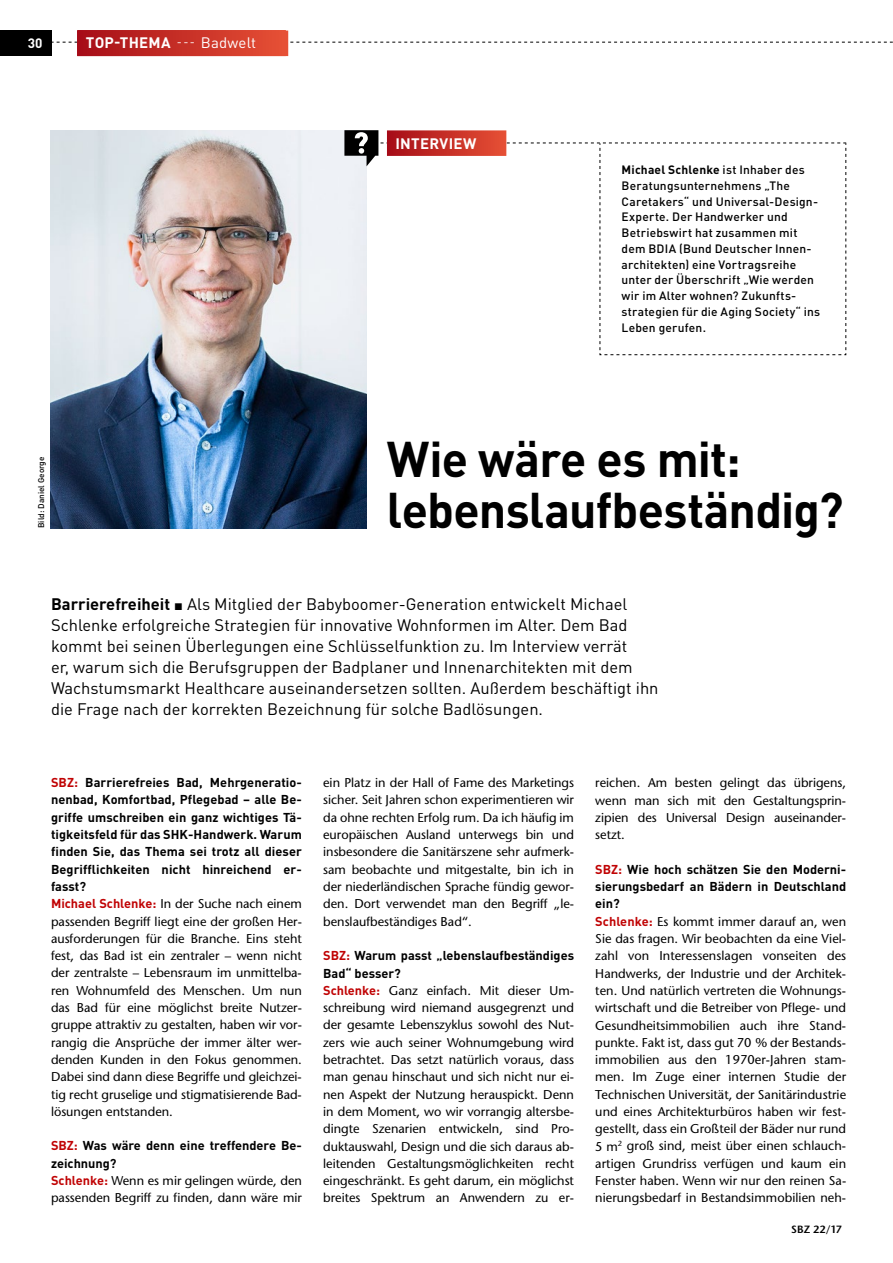
<style>
.page{position:relative;width:893px;height:1263px;background:#fff}
.page>*{position:absolute;margin:0;border:0;box-sizing:border-box;transform-origin:0 0}
.t1{font:700 49.5px/51px "DIN Pro";letter-spacing:-.02em;color:#000}
.t2{font:16.5px/21px "DIN Pro";color:#000}
.t3{font:700 15px "DIN Pro";letter-spacing:.02em;color:#fff}
.t4{font:700 13.5px "DIN Pro";color:#fff}
.t5{font:500 12.75px/17.2px "Stone Sans Std";color:#000;text-align:justify}
.t6{font:700 12.75px/17.2px "DIN Pro";color:#000;text-align:justify}
.t7{font:500 12px/15.8px "DIN Pro";letter-spacing:.015em;color:#000}
.t8{font:600 10.5px "Stone Sans Std";letter-spacing:.01em;color:#000}
.t9{font:500 8.25px "DIN Pro";color:#000}
.s1{font-weight:400;font-size:12px}
.s2{font-weight:400}
.s3{font-weight:700}
.s4{color:#c00304}
.s5{font-family:"DIN Pro";font-weight:700;color:#c00304}
</style>
<div class="page">
<svg style="left:51px;top:42px;width:842px;height:1px"></svg>
<img style="left:51px;top:130px;width:316px;height:398px">
<div style="left:77px;top:30px;width:209px;height:26px;background:linear-gradient(to right,#a60d17,#e65135)"></div>
<div style="left:0;top:30px;width:51px;height:25px;background:#000"></div>
<svg style="left:344px;top:130px;width:502px;height:225px"></svg>
<p class="t4" style="left:28px;top:34px;width:16px">30</p>
<p class="t3" style="left:86px;top:32px;width:172px">TOP-THEMA <span class="s1">---</span> <span class="s2">Badwelt</span></p>
<p class="t3" style="left:174px;top:33px;width:86px">– - – THEMA</p>
<p class="t9" style="left:36px;top:528px;width:73px;rotate:-90deg">Bild: Daniel George</p>
<p class="t3" style="left:396px;top:133px;width:83px">INTERVIEW</p>
<p class="t7" style="left:622px;top:161px;width:200px"><span class="s3">Michael Schlenke</span> ist Inhaber des<br>Beratungsunternehmens „The<br>Caretakers“ und Universal-Design-<br>Experte. Der Handwerker und<br>Betriebswirt hat zusammen mit dem BDIA (Bund Deutscher Innen&shy;architekten) eine Vortragsreihe unter der Überschrift „Wie werden wir im Alter wohnen? Zukunfts&shy;strategien für die Aging Society“ ins<br>Leben gerufen.</p>
<h1 class="t1" style="left:387px;top:432px;width:458px">Wie wäre es mit: lebenslaufbeständig?</h1>
<p class="t2" style="left:51px;top:593px;width:609px"><span class="s3">Barrierefreiheit</span> ▪ Als Mitglied der Babyboomer-Generation entwickelt Michael Schlenke erfolgreiche Strategien für innovative Wohnformen im Alter. Dem Bad kommt bei seinen Überlegungen eine Schlüsselfunktion zu. Im Interview verrät<br>er, warum sich die Berufsgruppen der Badplaner und Innenarchitekten mit dem Wachstumsmarkt Healthcare auseinandersetzen sollten. Außerdem beschäftigt ihn die Frage nach der korrekten Bezeichnung für solche Badlösungen.</p>
<p class="t6" style="left:51px;top:773px;width:252px"><span class="s4">SBZ:</span> Barrierefreies Bad, Mehrgeneratio&shy;nenbad, Komfortbad, Pflegebad – alle Be&shy;griffe umschreiben ein ganz wichtiges Tä&shy;tigkeitsfeld für das SHK-Handwerk. Warum finden Sie, das Thema sei trotz all dieser Begrifflichkeiten nicht hinreichend er&shy;fasst?</p>
<p class="t5" style="left:51px;top:895px;width:252px"><span class="s5">Michael Schlenke:</span> In der Suche nach einem passenden Begriff liegt eine der großen Her&shy;ausforderungen für die Branche. Eins steht fest, das Bad ist ein zentraler – wenn nicht der zentralste – Lebensraum im unmittelba&shy;ren Wohnumfeld des Menschen. Um nun das Bad für eine möglichst breite Nutzer&shy;gruppe attraktiv zu gestalten, haben wir vor&shy;rangig die Ansprüche der immer älter wer&shy;denden Kunden in den Fokus genommen.<br>Dabei sind dann diese Begriffe und gleichzei&shy;tig recht gruselige und stigmatisierende Bad&shy;lösungen entstanden.</p>
<p class="t6" style="left:51px;top:1137px;width:252px"><span class="s4">SBZ:</span> Was wäre denn eine treffendere Be&shy;zeichnung?</p>
<p class="t5" style="left:51px;top:1172px;width:252px"><span class="s5">Schlenke:</span> Wenn es mir gelingen würde, den passenden Begriff zu finden, dann wäre mir</p>
<p class="t5" style="left:323px;top:774px;width:252px">ein Platz in der Hall of Fame des Marketings sicher. Seit Jahren schon experimentieren wir da ohne rechten Erfolg rum. Da ich häufig im europäischen Ausland unterwegs bin und insbesondere die Sanitärszene sehr aufmerk&shy;sam beobachte und mitgestalte, bin ich in der niederländischen Sprache fündig gewor&shy;den. Dort verwendet man den Begriff „le&shy;benslaufbeständiges Bad“.</p>
<p class="t6" style="left:323px;top:946px;width:252px"><span class="s4">SBZ:</span> Warum passt „lebenslaufbeständiges<br>Bad“ besser?</p>
<p class="t5" style="left:323px;top:982px;width:252px"><span class="s5">Schlenke:</span> Ganz einfach. Mit dieser Um&shy;schreibung wird niemand ausgegrenzt und der gesamte Lebenszyklus sowohl des Nut&shy;zers wie auch seiner Wohnumgebung wird betrachtet. Das setzt natürlich voraus, dass man genau hinschaut und sich nicht nur ei&shy;nen Aspekt der Nutzung herauspickt. Denn in dem Moment, wo wir vorrangig altersbe&shy;dingte Szenarien entwickeln, sind Pro&shy;duktauswahl, Design und die sich daraus ab&shy;leitenden Gestaltungsmöglichkeiten recht eingeschränkt. Es geht darum, ein möglichst breites Spektrum an Anwendern zu er-</p>
<p class="t5" style="left:595px;top:774px;width:252px">reichen. Am besten gelingt das übrigens, wenn man sich mit den Gestaltungsprin&shy;zipien des Universal Design auseinander&shy;setzt.</p>
<p class="t6" style="left:595px;top:860px;width:252px"><span class="s4">SBZ:</span> Wie hoch schätzen Sie den Moderni&shy;sierungsbedarf an Bädern in Deutschland ein?</p>
<p class="t5" style="left:595px;top:913px;width:252px"><span class="s5">Schlenke:</span> Es kommt immer darauf an, wen Sie das fragen. Wir beobachten da eine Viel&shy;zahl von Interessenslagen vonseiten des Handwerks, der Industrie und der Architek&shy;ten. Und natürlich vertreten die Wohnungs&shy;wirtschaft und die Betreiber von Pflege- und Gesundheitsimmobilien auch ihre Stand&shy;punkte. Fakt ist, dass gut 70 % der Bestands&shy;immobilien aus den 1970er-Jahren stam&shy;men. Im Zuge einer internen Studie der Technischen Universität, der Sanitärindustrie und eines Architekturbüros haben wir fest&shy;gestellt, dass ein Großteil der Bäder nur rund 5 m<sup>2</sup> groß sind, meist über einen schlauch&shy;artigen Grundriss verfügen und kaum ein Fenster haben. Wenn wir nur den reinen Sa&shy;nierungsbedarf in Bestandsimmobilien neh-</p>
<p class="t8" style="left:791px;top:1223px;width:52px">SBZ 22/17</p>
</div>
